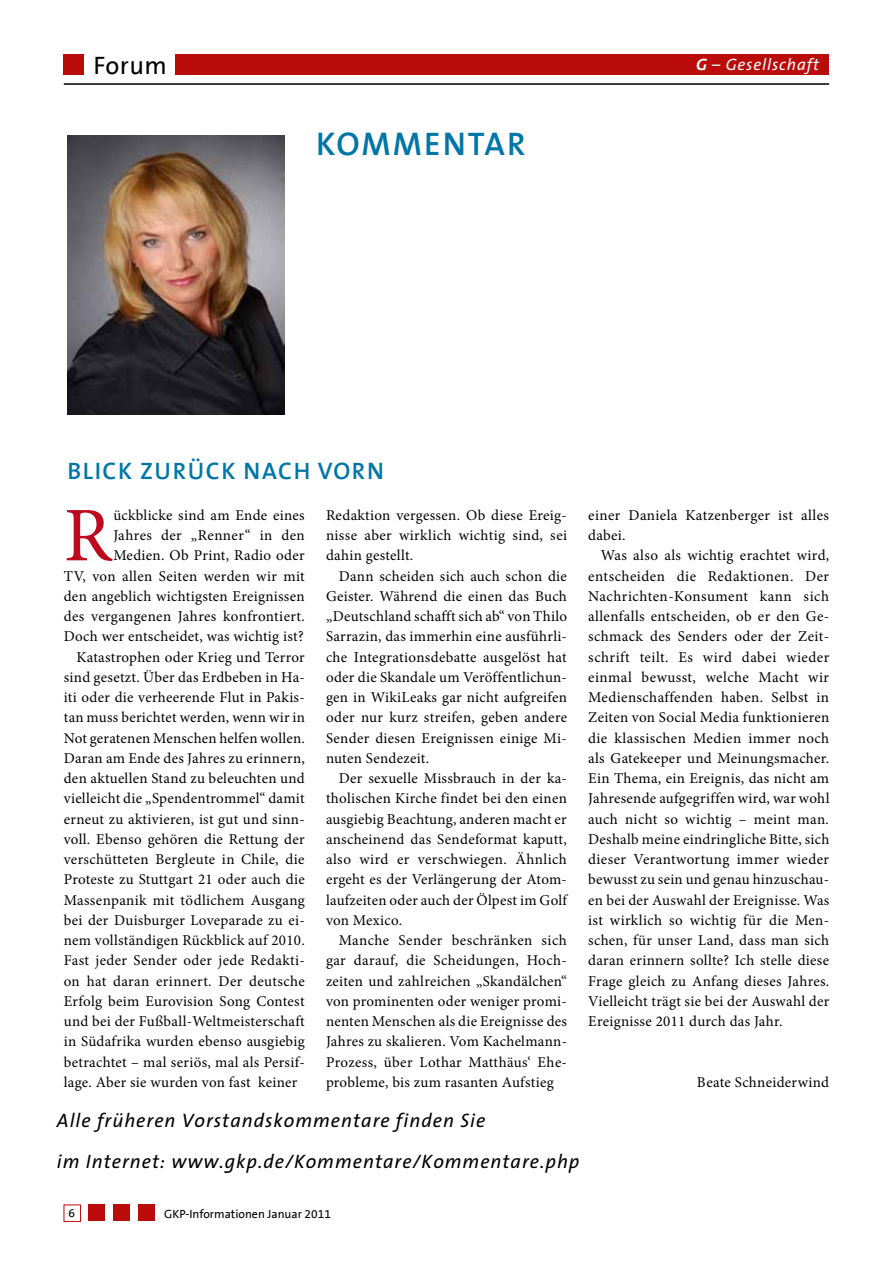
<style>
.page{position:relative;width:893px;height:1263px;background:#fff}
.page>*{position:absolute;margin:0;border:0;box-sizing:border-box;transform-origin:0 0}
.t1{font:77.25px "Minion Pro";color:#bd0a1e}
.t2{font:600 33px "The Sans";color:#0075a7}
.t3{font:25.5px "The Sans B5 Plain";color:#000}
.t4{font:600 24px "The Sans";color:#0075a7}
.t5{font:italic 19.5px/40.5px "The Sans";letter-spacing:.05em;color:#000}
.t6{font:italic 16.5px "The Sans";letter-spacing:.05em;color:#fff}
.t7{font:15px/20.2px "Minion Pro";letter-spacing:.02em;color:#000;text-align:justify}
.t8{font:12px "The Sans B5 Plain";color:#000}
.s1{font-weight:700}
</style>
<div class="page">
<div style="left:64px;top:54px;width:20px;height:20px;background:#ba0c0b"></div>
<div style="left:175px;top:54px;width:654px;height:20px;background:#ba0c0b"></div>
<hr style="left:64px;top:83px;width:765px;height:2px;background:#000">
<img style="left:67px;top:136px;width:218px;height:278px">
<div style="left:138px;top:1204px;width:17px;height:17px;background:#ba0c0b"></div>
<div style="left:89px;top:1204px;width:16px;height:17px;background:#ba0c0b"></div>
<div style="left:114px;top:1204px;width:16px;height:17px;background:#ba0c0b"></div>
<div style="left:64px;top:1204px;width:17px;height:18px;border:1px solid #ba0c0b"></div>
<h3 class="t3" style="left:94px;top:55px;width:75px">!"#$%</h3>
<p class="t6" style="left:696px;top:50px;width:124px"><span class="s1">!</span> – Gesellschaft</p>
<h2 class="t2" style="left:316px;top:131px;width:211px">!"##$%&amp;'(</h2>
<h3 class="t4" style="left:67px;top:461px;width:318px">)*+,!-./(0,!-%',1-2"(%</h3>
<h1 class="t1" style="left:64px;top:484px;width:50px">R</h1>
<p class="t7" style="left:113px;top:505px;width:193px">ückblicke sind am Ende eines</p>
<p class="t7" style="left:113px;top:525px;width:193px">Jahres der „Renner“ in den</p>
<p class="t7" style="left:113px;top:545px;width:193px">Medien. Ob Print, Radio oder</p>
<p class="t7" style="left:64px;top:566px;width:243px">TV, von allen Seiten werden wir mit</p>
<p class="t7" style="left:64px;top:586px;width:242px">den angeblich wichtigsten Ereignissen</p>
<p class="t7" style="left:64px;top:606px;width:243px">des vergangenen Jahres konfrontiert.</p>
<p class="t7" style="left:64px;top:626px;width:241px">Doch wer entscheidet, was wichtig ist?</p>
<p class="t7" style="left:77px;top:647px;width:230px">Katastrophen oder Krieg und Terror</p>
<p class="t7" style="left:64px;top:667px;width:242px">sind gesetzt. Über das Erdbeben in Ha-</p>
<p class="t7" style="left:64px;top:687px;width:242px">iti oder die verheerende Flut in Pakis-</p>
<p class="t7" style="left:64px;top:707px;width:243px">tan muss berichtet werden, wenn wir in</p>
<p class="t7" style="left:64px;top:728px;width:243px">Not geratenen Menschen helfen wollen.</p>
<p class="t7" style="left:64px;top:748px;width:243px">Daran am Ende des Jahres zu erinnern,</p>
<p class="t7" style="left:64px;top:768px;width:243px">den aktuellen Stand zu beleuchten und</p>
<p class="t7" style="left:64px;top:788px;width:242px">vielleicht die „Spendentrommel“ damit</p>
<p class="t7" style="left:64px;top:809px;width:242px">erneut zu aktivieren, ist gut und sinn-</p>
<p class="t7" style="left:64px;top:829px;width:242px">voll. Ebenso gehören die Rettung der</p>
<p class="t7" style="left:64px;top:849px;width:242px">verschütteten Bergleute in Chile, die</p>
<p class="t7" style="left:64px;top:869px;width:242px">Proteste zu Stuttgart 21 oder auch die</p>
<p class="t7" style="left:64px;top:890px;width:243px">Massenpanik mit tödlichem Ausgang</p>
<p class="t7" style="left:64px;top:910px;width:242px">bei der Duisburger Loveparade zu ei-</p>
<p class="t7" style="left:64px;top:930px;width:242px">nem vollständigen Rückblick auf 2010.</p>
<p class="t7" style="left:64px;top:950px;width:242px">Fast jeder Sender oder jede Redakti-</p>
<p class="t7" style="left:64px;top:971px;width:243px">on hat daran erinnert. Der deutsche</p>
<p class="t7" style="left:64px;top:991px;width:242px">Erfolg beim Eurovision Song Contest</p>
<p class="t7" style="left:64px;top:1011px;width:242px">und bei der Fußball-Weltmeisterschaft</p>
<p class="t7" style="left:64px;top:1031px;width:242px">in Südafrika wurden ebenso ausgiebig</p>
<p class="t7" style="left:64px;top:1052px;width:242px">betrachtet – mal seriös, mal als Persif-</p>
<p class="t7" style="left:64px;top:1072px;width:235px">lage. Aber sie wurden von fast keiner</p>
<p class="t7" style="left:326px;top:505px;width:243px">Redaktion vergessen. Ob diese Ereig&shy;nisse aber wirklich wichtig sind, sei dahin gestellt.</p>
<p class="t7" style="left:326px;top:566px;width:243px;text-indent:13px">Dann scheiden sich auch schon die Geister. Während die einen das Buch „Deutschland schafft sich ab“ von Thilo Sarrazin, das immerhin eine ausführli&shy;che Integrationsdebatte ausgelöst hat oder die Skandale um Veröffentlichun&shy;gen in WikiLeaks gar nicht aufgreifen oder nur kurz streifen, geben andere Sender diesen Ereignissen einige Mi&shy;nuten Sendezeit.</p>
<p class="t7" style="left:326px;top:768px;width:243px;text-indent:13px">Der sexuelle Missbrauch in der ka&shy;tholischen Kirche findet bei den einen ausgiebig Beachtung, anderen macht er anscheinend das Sendeformat kaputt, also wird er verschwiegen. Ähnlich ergeht es der Verlängerung der Atom&shy;laufzeiten oder auch der Ölpest im Golf von Mexico.</p>
<p class="t7" style="left:326px;top:930px;width:243px;text-indent:13px">Manche Sender beschränken sich gar darauf, die Scheidungen, Hoch&shy;zeiten und zahlreichen „Skandälchen“ von prominenten oder weniger promi&shy;nenten Menschen als die Ereignisse des Jahres zu skalieren. Vom Kachelmann-Prozess, über Lothar Matthäus‘ Ehe&shy;probleme, bis zum rasanten Aufstieg</p>
<h3 class="t5" style="left:57px;top:1100px;width:524px">Alle früheren Vorstandskommentare finden Sie<br>im Internet: www.gkp.de/Kommentare/Kommentare.php</h3>
<p class="t8" style="left:68px;top:1208px;width:8px">&amp;</p>
<p class="t8" style="left:164px;top:1208px;width:168px">'()*+,-"#%./0",1,23.,$.#24566</p>
<p class="t7" style="left:588px;top:505px;width:242px">einer Daniela Katzenberger ist alles dabei.</p>
<p class="t7" style="left:588px;top:545px;width:243px;text-indent:13px">Was also als wichtig erachtet wird, entscheiden die Redaktionen. Der Nachrichten-Konsument kann sich allenfalls entscheiden, ob er den Ge&shy;schmack des Senders oder der Zeit&shy;schrift teilt. Es wird dabei wieder einmal bewusst, welche Macht wir Medienschaffenden haben. Selbst in Zeiten von Social Media funktionieren die klassischen Medien immer noch als Gatekeeper und Meinungsmacher.<br>Ein Thema, ein Ereignis, das nicht am Jahresende aufgegriffen wird, war wohl auch nicht so wichtig – meint man.<br>Deshalb meine eindringliche Bitte, sich dieser Verantwortung immer wieder bewusst zu sein und genau hinzuschau&shy;en bei der Auswahl der Ereignisse. Was ist wirklich so wichtig für die Men&shy;schen, für unser Land, dass man sich daran erinnern sollte? Ich stelle diese Frage gleich zu Anfang dieses Jahres.<br>Vielleicht trägt sie bei der Auswahl der Ereignisse 2011 durch das Jahr.</p>
<p class="t7" style="left:697px;top:1072px;width:134px">Beate Schneiderwind</p>
</div>
